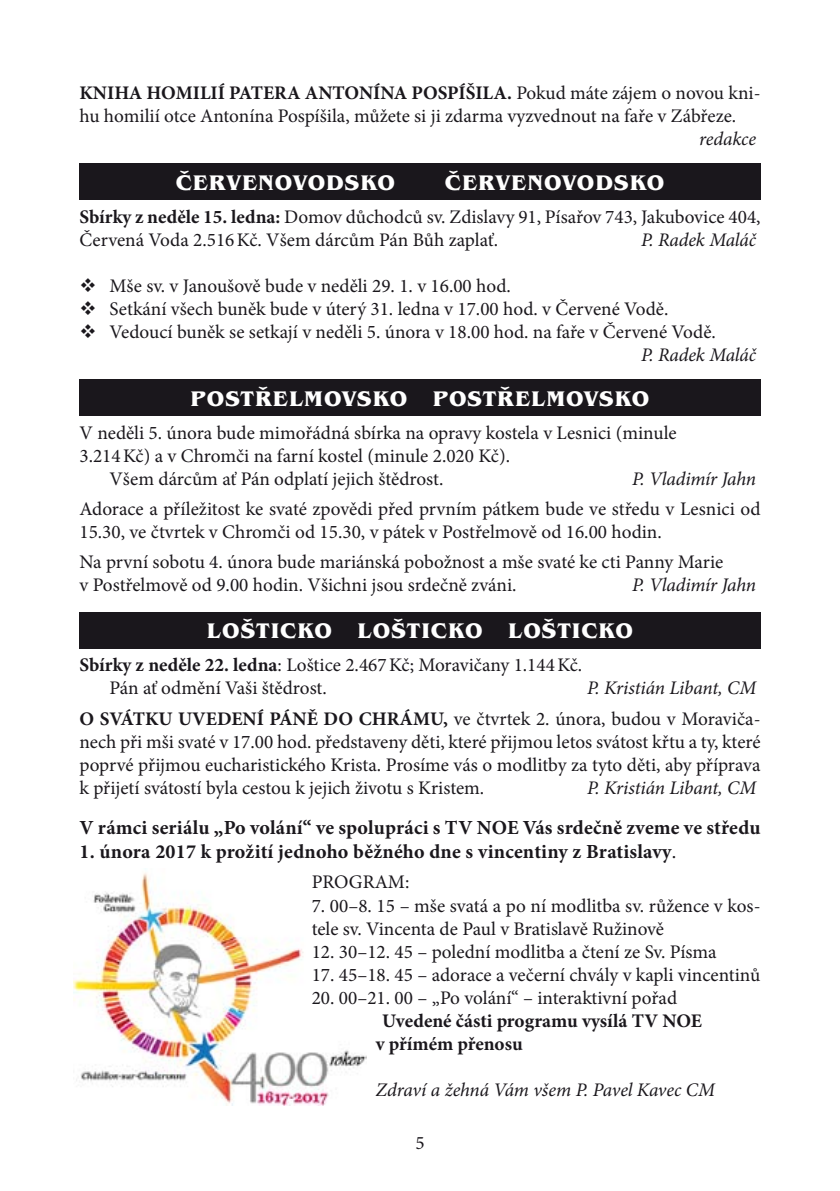
<style>
.page{position:relative;width:840px;height:1191px;background:#fff}
.page>*{position:absolute;margin:0;border:0;box-sizing:border-box;transform-origin:0 0}
.t1{font:700 21.8px "Benguiat Itc TOT";letter-spacing:.045em;color:#fff}
.t2{font:700 20px "Minion Pro";letter-spacing:.01em;color:#1a171c}
.t3{font:19.2px/23px "Minion Pro";color:#1a171c}
.t4{font:italic 19.2px "Minion Pro";letter-spacing:-.01em;color:#1a171c}
.t5{font:700 19.2px/23px "Minion Pro";letter-spacing:-.005em;color:#1a171c}
.t6{font:19px "Minion Pro";color:#1a171c}
.s1{font-weight:700}
.s2{font-style:italic}
.s3{font-weight:400}
</style>
<div class="page">
<img style="left:74px;top:873px;width:292px;height:233px">
<div style="left:79px;top:163px;width:681px;height:37px;background:#1a171c"></div>
<div style="left:79px;top:379px;width:681px;height:36px;background:#1a171c"></div>
<div style="left:79px;top:612px;width:681px;height:36px;background:#1a171c"></div>
<p class="t3" style="left:79px;top:81px;width:682px;text-indent:314px"><span class="s1">A POSPÍŠILA.</span> Pokud máte zájem o novou kni&shy;hu homilií otce Antonína Pospíšila, můžete si ji zdarma vyzvednout na faře v Zábřeze.</p>
<p class="t4" style="left:698px;top:126px;width:58px">redakce</p>
<p class="t1" style="left:176px;top:170px;width:221px">ČERVENOVODSKO</p>
<p class="t1" style="left:444px;top:170px;width:221px">ČERVENOVODSKO</p>
<p class="t3" style="left:79px;top:205px;width:682px"><span class="s1">Sbírky z neděle 15. ledna:</span> Domov důchodců sv. Zdislavy 91, Písařov 743, Jakubovice 404,<br>Červená Voda 2.516Kč. Všem dárcům Pán Bůh zaplať.</p>
<p class="t5" style="left:79px;top:81px;width:94px">KNI HA HOMILIÍ</p>
<p class="t5" style="left:229px;top:81px;width:129px">PATERA ANTONÍN</p>
<p class="t4" style="left:641px;top:226px;width:116px">P. Radek Maláč</p>
<p class="t3" style="left:79px;top:274px;width:432px">❖ Mše sv. v Janoušově bude v neděli 29. 1. v 16.00 hod.</p>
<p class="t3" style="left:79px;top:297px;width:590px">❖ Setkání všech buněk bude v úterý 31. ledna v 17.00 hod. v Červené Vodě.</p>
<p class="t3" style="left:641px;top:320px;width:116px;text-indent:-561px">❖ Vedoucí buněk se setkají v neděli 5. února v 18.00 hod. na faře v Červené Vodě.<br><span class="s2">P. Radek Maláč</span></p>
<p class="t1" style="left:190px;top:386px;width:460px">POSTŘELMOVSKO POSTŘELMOVSKO</p>
<p class="t3" style="left:79px;top:421px;width:598px">V neděli 5. února bude mimořádná sbírka na opravy kostela v Lesnici (minule</p>
<p class="t3" style="left:79px;top:444px;width:432px">3.214Kč) a v Chromči na farní kostel (minule 2.020 Kč).</p>
<p class="t3" style="left:109px;top:467px;width:335px">Všem dárcům ať Pán odplatí jejich štědrost.</p>
<p class="t4" style="left:631px;top:465px;width:125px">P. Vladimír Jahn</p>
<p class="t3" style="left:79px;top:497px;width:682px">Adorace a příležitost ke svaté zpovědi před prvním pátkem bude ve středu v Lesnici od<br>15.30, ve čtvrtek v Chromči od 15.30, v pátek v Postřelmově od 16.00 hodin.</p>
<p class="t3" style="left:79px;top:550px;width:645px">Na první sobotu 4. února bude mariánská pobožnost a mše svaté ke cti Panny Marie v Postřelmově od 9.00 hodin. Všichni jsou srdečně zváni.</p>
<p class="t4" style="left:631px;top:572px;width:125px">P. Vladimír Jahn</p>
<p class="t1" style="left:207px;top:618px;width:427px">LOŠTICKO LOŠTICKO LOŠTICKO</p>
<p class="t3" style="left:109px;top:653px;width:474px;text-indent:-30px"><span class="s1">Sbírky z neděle 22. ledna</span>: Loštice 2.467Kč; Moravičany 1.144Kč.<br>Pán ať odmění Vaši štědrost.</p>
<p class="t4" style="left:586px;top:675px;width:170px">P. Kristián Libant, CM</p>
<p class="t3" style="left:79px;top:707px;width:682px;text-align:justify;text-indent:190px"><span class="s1">PÁNĚ DO CHRÁMU,</span> ve čtvrtek 2. února, budou v Moraviča&shy;nech při mši svaté v 17.00 hod. představeny děti, které přijmou letos svátost křtu a ty, které poprvé přijmou eucharistického Krista. Prosíme vás o modlitby za tyto děti, aby příprava k přijetí svátostí byla cestou k jejich životu s Kristem.</p>
<p class="t5" style="left:79px;top:706px;width:126px">O SVÁTKU UVEDENÍ</p>
<p class="t4" style="left:586px;top:774px;width:170px">P. Kristián Libant, CM</p>
<p class="t2" style="left:79px;top:814px;width:412px">V rámci seriálu „Po volání“ ve spolupráci s TV NOE</p>
<p class="t2" style="left:522px;top:814px;width:239px">Vás srdečně zveme ve středu</p>
<p class="t2" style="left:79px;top:838px;width:598px">1. února 2017 k prožití jednoho běžného dne s vincentiny z Bratislavy<span class="s3">.</span></p>
<p class="t3" style="left:311px;top:871px;width:99px">PROGRAM:</p>
<p class="t3" style="left:311px;top:894px;width:450px">7. 00–8. 15 – mše svatá a po ní modlitba sv. růžence v kos&shy;tele sv. Vincenta de Paul v Bratislavě Ružinově</p>
<p class="t3" style="left:311px;top:940px;width:406px">12. 30–12. 45 – polední modlitba a čtení ze Sv. Písma</p>
<p class="t3" style="left:311px;top:963px;width:450px">17. 45–18. 45 – adorace a večerní chvály v kapli vincentinů</p>
<p class="t3" style="left:311px;top:986px;width:367px">20. 00–21. 00 – „Po volání“ – interaktivní pořad</p>
<p class="t5" style="left:375px;top:1009px;width:301px;text-indent:6px">Uvedené části programu vysílá TV NOE v přímém přenosu</p>
<p class="t4" style="left:375px;top:1076px;width:340px">Zdraví a žehná Vám všem P. Pavel Kavec CM</p>
<p class="t6" style="left:415px;top:1130px;width:11px">5</p>
</div>
